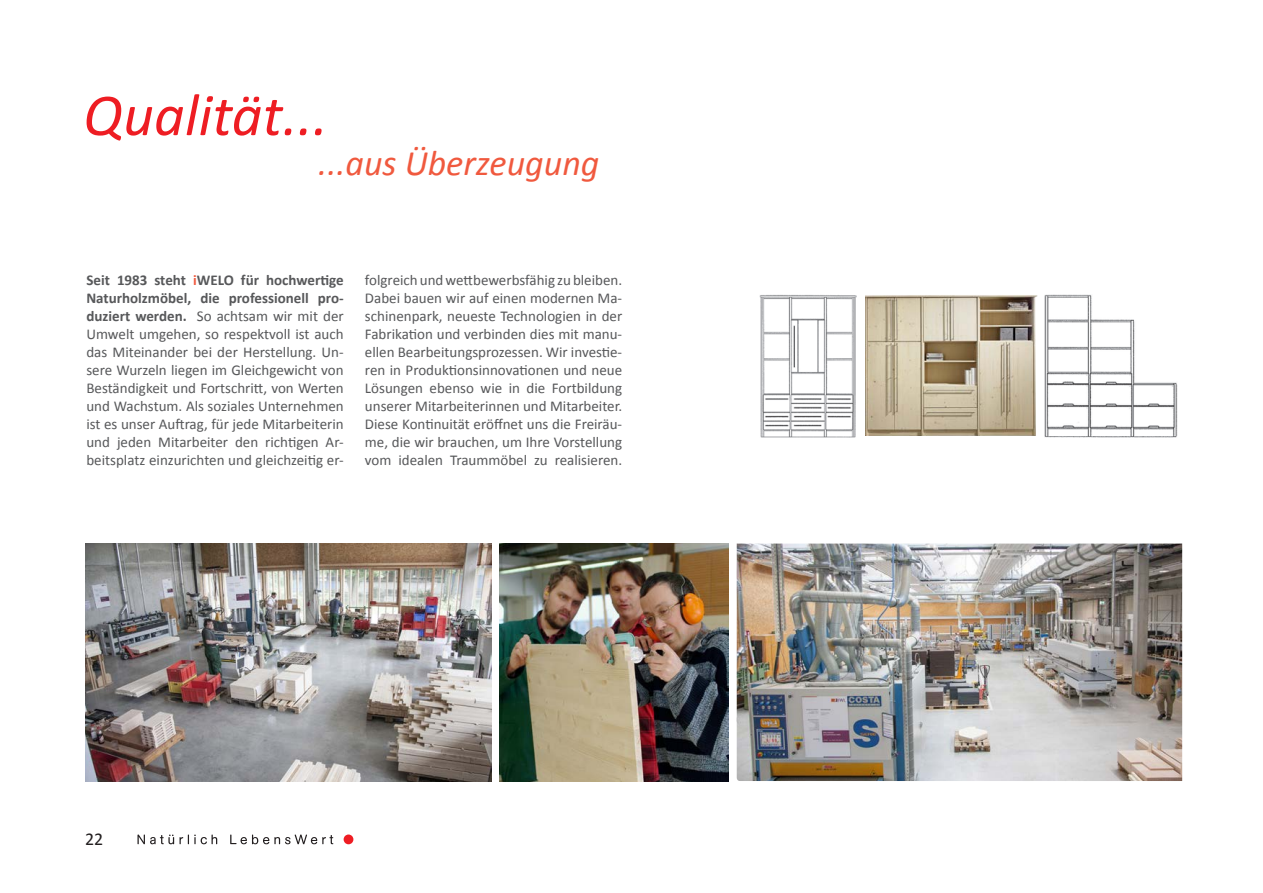
<style>
.page{position:relative;width:1263px;height:893px;background:#fff}
.page>*{position:absolute;margin:0;border:0;box-sizing:border-box;transform-origin:0 0}
.t1{font:italic 60px "Calibri";color:#ee1d23}
.t2{font:italic 36px "Calibri";color:#f0593e}
.t3{font:18px "Calibri";color:#231f20}
.t4{font:15px/18px "Calibri";color:#57585a;text-align:justify}
.s1{font-weight:700}
.s2{font-weight:700;color:#f0593e}
</style>
<div class="page">
<div style="left:344px;top:834px;width:9px;height:10px;background:#ee1d23;border-radius:50%"></div>
<svg style="left:137px;top:834px;width:37px;height:10px"></svg>
<svg style="left:180px;top:834px;width:37px;height:10px"></svg>
<svg style="left:230px;top:834px;width:103px;height:10px"></svg>
<img style="left:500px;top:544px;width:228px;height:237px">
<img style="left:85px;top:544px;width:406px;height:237px">
<img style="left:737px;top:544px;width:445px;height:237px">
<img style="left:865px;top:294px;width:183px;height:142px">
<img style="left:1044px;top:295px;width:134px;height:143px">
<img style="left:759px;top:295px;width:98px;height:142px">
<p class="t1" style="left:83px;top:74px;width:246px">Qualität...</p>
<p class="t2" style="left:318px;top:138px;width:283px">...aus Überzeugung</p>
<p class="t4" style="left:86px;top:271px;width:259px"><span class="s1">Seit 1983 steht</span> <span class="s2">i</span><span class="s1">WELO für hochwertige Naturholzmöbel, die professionell pro&shy;duziert werden.</span> So achtsam wir mit der Umwelt umgehen, so respektvoll ist auch das Miteinander bei der Herstellung. Un&shy;sere Wurzeln liegen im Gleichgewicht von Beständigkeit und Fortschritt, von Werten und Wachstum. Als soziales Unternehmen ist es unser Auftrag, für jede Mitarbeiterin und jeden Mitarbeiter den richtigen Ar&shy;beitsplatz einzurichten und gleichzeitig er-</p>
<p class="t4" style="left:365px;top:271px;width:259px">folgreich und wettbewerbsfähig zu bleiben.<br>Dabei bauen wir auf einen modernen Ma&shy;schinenpark, neueste Technologien in der Fabrikation und verbinden dies mit manu&shy;ellen Bearbeitungsprozessen. Wir investie&shy;ren in Produktionsinnovationen und neue Lösungen ebenso wie in die Fortbildung unserer Mitarbeiterinnen und Mitarbeiter.<br>Diese Kontinuität eröffnet uns die Freiräu&shy;me, die wir brauchen, um Ihre Vorstellung vom idealen Traummöbel zu realisieren.</p>
<p class="t3" style="left:85px;top:827px;width:20px">22</p>
</div>
